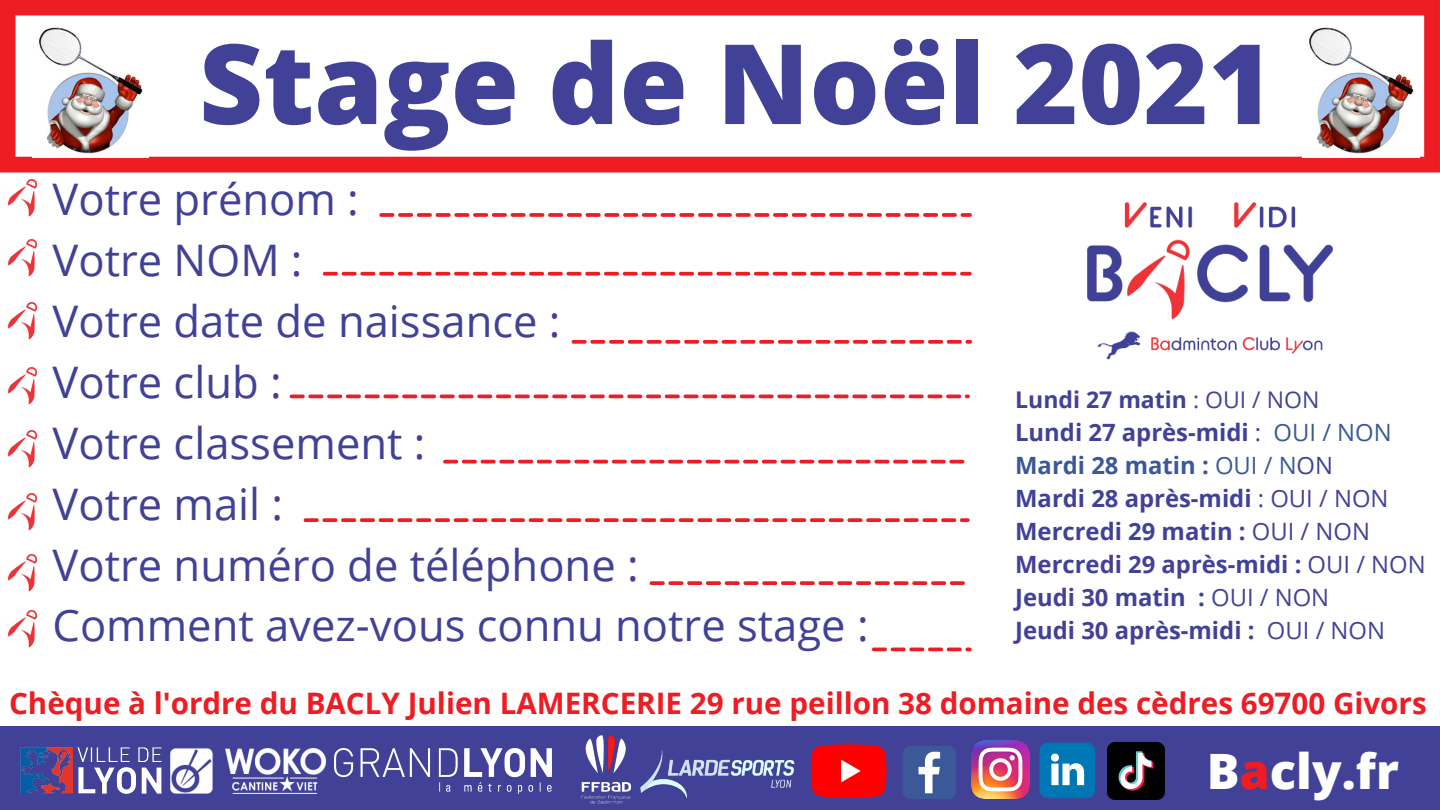
<style>
.page{position:relative;width:1440px;height:810px;background:#fff}
.page>*{position:absolute;margin:0;border:0;box-sizing:border-box;transform-origin:0 0}
.t1{font:800 111px "Open Sans";color:#414297}
.t2{font:800 48.8px "Open Sans";color:#fff}
.t3{font:43.5px "Open Sans";color:#414297}
.t4{font:700 29.6px "Open Sans";color:#ee1c23}
.t5{font:700 23.8px "Open Sans";color:#414297}
.t6{font:700 23.8px "Open Sans";color:#3b5998}
.t7{font:700 23px "Open Sans";color:#414297}
.s1{color:#ee1c23}
.s2{font-weight:400}
.s3{font-weight:400;color:#3b5998}
.s4{font-weight:400;color:#414297}
</style>
<div class="page">
<div style="left:0;top:727px;width:1440px;height:83px;background:#414297"></div>
<svg style="left:903px;top:746px;width:53px;height:53px;background:#5a73a8"></svg>
<svg style="left:1040px;top:743px;width:55px;height:55px;background:#2e8ec1"></svg>
<svg style="left:811px;top:744px;width:76px;height:54px;background:#f01319"></svg>
<img style="left:972px;top:741px;width:58px;height:58px">
<img style="left:581px;top:735px;width:44px;height:69px">
<img style="left:335px;top:749px;width:217px;height:44px">
<img style="left:175px;top:749px;width:150px;height:44px">
<img style="left:20px;top:747px;width:155px;height:47px">
<img style="left:625px;top:726px;width:186px;height:73px">
<img style="left:1107px;top:743px;width:57px;height:57px">
<svg style="left:0;top:0;width:1440px;height:172px"></svg>
<img style="left:32px;top:22px;width:117px;height:135px">
<svg style="left:379px;top:213px;width:593px;height:4px"></svg>
<svg style="left:323px;top:272px;width:649px;height:4px"></svg>
<svg style="left:572px;top:340px;width:400px;height:4px"></svg>
<svg style="left:290px;top:395px;width:680px;height:3px"></svg>
<svg style="left:443px;top:460px;width:521px;height:4px"></svg>
<svg style="left:304px;top:518px;width:666px;height:4px"></svg>
<svg style="left:650px;top:581px;width:315px;height:4px"></svg>
<svg style="left:872px;top:648px;width:100px;height:3px"></svg>
<img style="left:8px;top:178px;width:30px;height:39px">
<img style="left:8px;top:238px;width:30px;height:39px">
<img style="left:8px;top:301px;width:30px;height:39px">
<img style="left:8px;top:366px;width:30px;height:39px">
<img style="left:8px;top:429px;width:30px;height:39px">
<img style="left:8px;top:492px;width:30px;height:39px">
<img style="left:8px;top:553px;width:30px;height:39px">
<img style="left:8px;top:609px;width:30px;height:39px">
<img style="left:1303px;top:22px;width:116px;height:135px">
<img style="left:1087px;top:202px;width:246px;height:158px">
<p class="t1" style="left:199px;top:6px;width:1076px">Stage de Noël 2021</p>
<p class="t3" style="left:53px;top:169px;width:308px">Votre prénom :</p>
<p class="t3" style="left:53px;top:230px;width:251px">Votre NOM :</p>
<p class="t3" style="left:53px;top:291px;width:509px">Votre date de naissance :</p>
<p class="t3" style="left:53px;top:351px;width:231px">Votre club :</p>
<p class="t3" style="left:53px;top:412px;width:374px">Votre classement :</p>
<p class="t3" style="left:53px;top:473px;width:232px">Votre mail :</p>
<p class="t3" style="left:53px;top:534px;width:588px">Votre numéro de téléphone :</p>
<p class="t3" style="left:53px;top:595px;width:818px">Comment avez-vous connu notre stage :</p>
<p class="t4" style="left:9px;top:683px;width:1419px">Chèque à l'ordre du BACLY Julien LAMERCERIE 29 rue peillon 38 domaine des cèdres 69700 Givors</p>
<p class="t2" style="left:1207px;top:737px;width:194px">B<span class="s1">a</span>cly.fr</p>
<p class="t7" style="left:1015px;top:383px;width:306px">Lundi 27 matin <span class="s2">: OUI / NON</span></p>
<p class="t5" style="left:1015px;top:415px;width:378px">Lundi 27 après-midi <span class="s2">:</span> <span class="s3">OUI / NON</span></p>
<p class="t6" style="left:1015px;top:448px;width:319px">Mardi 28 matin : <span class="s2">OUI / N</span><span class="s4">ON</span></p>
<p class="t5" style="left:1015px;top:481px;width:375px">Mardi 28 après-midi <span class="s2">: OUI / NON</span></p>
<p class="t5" style="left:1015px;top:514px;width:356px">Mercredi 29 matin : <span class="s2">OUI / NON</span></p>
<p class="t5" style="left:1015px;top:547px;width:412px">Mercredi 29 après-midi : <span class="s2">OUI / NON</span></p>
<p class="t5" style="left:1015px;top:580px;width:316px">Jeudi 30 matin : <span class="s2">OUI / NON</span></p>
<p class="t5" style="left:1015px;top:613px;width:371px">Jeudi 30 après-midi : <span class="s2">OUI / NON</span></p>
</div>
